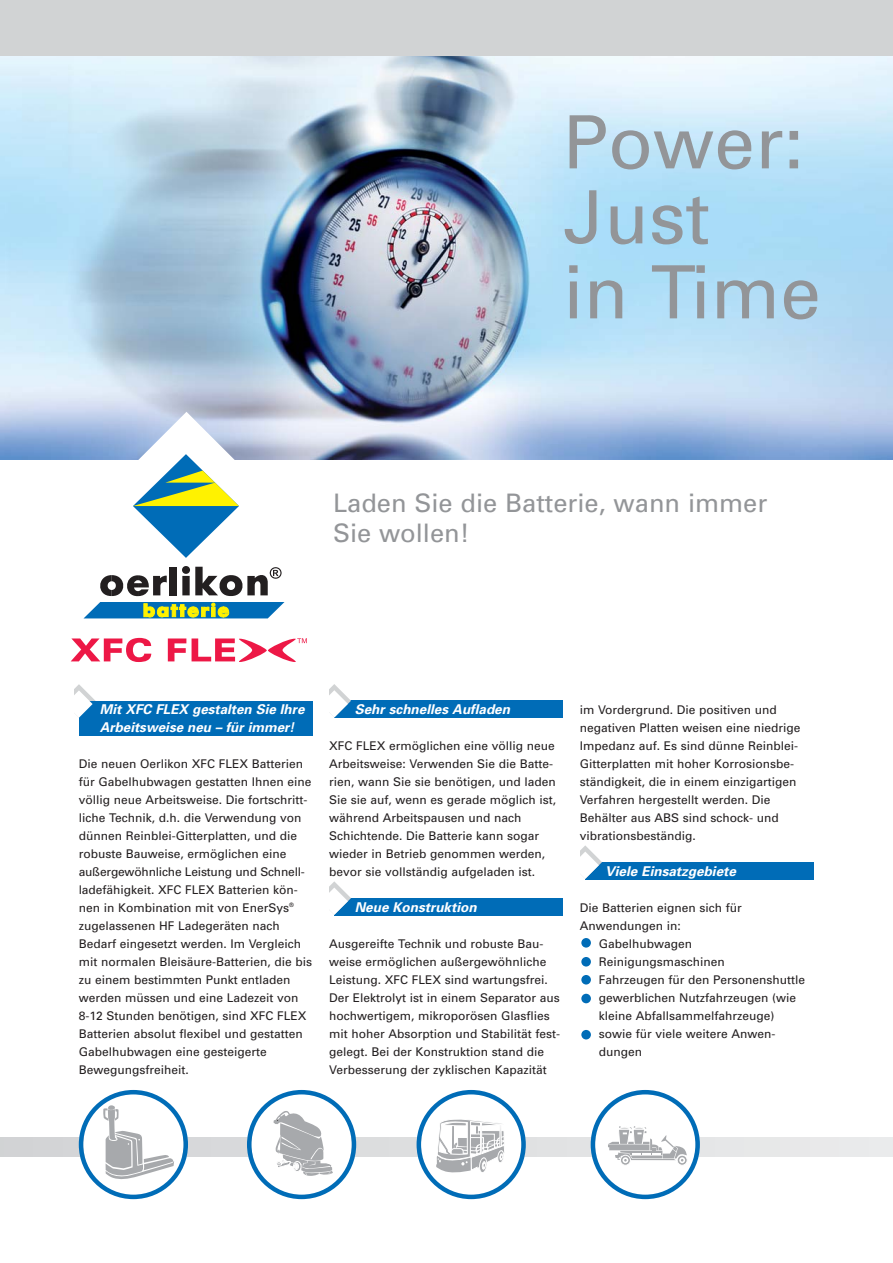
<style>
.page{position:relative;width:893px;height:1263px;background:#fff}
.page>*{position:absolute;margin:0;border:0;box-sizing:border-box;transform-origin:0 0}
.t1{font:73.5px/75px "Univers";color:#939598}
.t2{font:25.5px/30.6px "Univers";color:#939598}
.t3{font:italic 700 13.5px/18px "Univers";color:#fff}
.t4{font:12px/18px "Univers";color:#231f20}
</style>
<div class="page">
<div style="left:0;top:1137px;width:892px;height:20px;background:linear-gradient(to bottom,#dfe0e2,#e0e0e2)"></div>
<img style="left:0;top:55px;width:892px;height:404px">
<svg style="left:247px;top:1090px;width:109px;height:109px"></svg>
<svg style="left:79px;top:1090px;width:109px;height:109px"></svg>
<svg style="left:591px;top:1090px;width:109px;height:109px"></svg>
<svg style="left:417px;top:1090px;width:109px;height:109px"></svg>
<svg style="left:71px;top:638px;width:80px;height:24px"></svg>
<svg style="left:168px;top:638px;width:18px;height:23px"></svg>
<svg style="left:192px;top:638px;width:115px;height:24px"></svg>
<div style="left:581px;top:994px;width:10px;height:9px;background:#006cb7;border-radius:50%"></div>
<div style="left:581px;top:938px;width:10px;height:10px;background:#006cb7;border-radius:50%"></div>
<div style="left:581px;top:1030px;width:10px;height:9px;background:#006cb7;border-radius:50%"></div>
<div style="left:581px;top:957px;width:10px;height:10px;background:#006cb7;border-radius:50%"></div>
<div style="left:581px;top:975px;width:10px;height:10px;background:#006cb7;border-radius:50%"></div>
<div style="left:0;top:0;width:892px;height:55px;background:#d1d3d4"></div>
<svg style="left:133px;top:412px;width:106px;height:146px"></svg>
<div style="left:170px;top:567px;width:7px;height:28px;background:#231f20"></div>
<svg style="left:100px;top:575px;width:67px;height:21px"></svg>
<svg style="left:84px;top:602px;width:200px;height:16px;background:#4b9494"></svg>
<svg style="left:182px;top:566px;width:100px;height:30px"></svg>
<div style="left:79px;top:701px;width:234px;height:35px;background:#006cb7"></div>
<svg style="left:74px;top:684px;width:22px;height:34px"></svg>
<div style="left:335px;top:701px;width:228px;height:17px;background:#006cb7"></div>
<svg style="left:329px;top:684px;width:22px;height:33px"></svg>
<div style="left:335px;top:898px;width:228px;height:17px;background:#006cb7"></div>
<svg style="left:329px;top:881px;width:22px;height:34px"></svg>
<div style="left:585px;top:862px;width:229px;height:17px;background:#006cb7"></div>
<svg style="left:580px;top:845px;width:22px;height:34px"></svg>
<h1 class="t1" style="left:563px;top:111px;width:259px">Power:<br>Just<br>in Time</h1>
<h2 class="t2" style="left:333px;top:489px;width:436px">Laden Sie die Batterie, wann immer<br>Sie wollen!</h2>
<p class="t3" style="left:100px;top:701px;width:209px">Mit XFC FLEX gestalten Sie Ihre<br>Arbeitsweise neu – für immer!</p>
<p class="t4" style="left:79px;top:756px;width:235px">Die neuen Oerlikon XFC FLEX Batterien für Gabelhubwagen gestatten Ihnen eine völlig neue Arbeitsweise. Die fortschritt&shy;liche Technik, d.h. die Verwendung von dünnen Reinblei-Gitterplatten, und die robuste Bauweise, ermöglichen eine außergewöhnliche Leistung und Schnell - ladefähigkeit. XFC FLEX Batterien kön&shy;nen in Kombination mit von EnerSys<sup>® </sup>zugelassenen HF Ladegeräten nach Bedarf eingesetzt werden. Im Vergleich mit normalen Bleisäure-Batterien, die bis zu einem bestimmten Punkt entladen werden müssen und eine Ladezeit von 8-12 Stunden benötigen, sind XFC FLEX Batterien absolut flexibel und gestatten Gabelhubwagen eine gesteigerte Bewegungs freiheit.</p>
<p class="t3" style="left:355px;top:701px;width:159px">Sehr schnelles Aufladen</p>
<p class="t4" style="left:329px;top:738px;width:229px">XFC FLEX ermöglichen eine völlig neue Arbeitsweise: Verwenden Sie die Bat te - rien, wann Sie sie benötigen, und laden Sie sie auf, wenn es gerade möglich ist, während Arbeitspausen und nach Schichtende. Die Batterie kann sogar wieder in Betrieb genommen werden, bevor sie vollständig aufgeladen ist.</p>
<p class="t3" style="left:355px;top:899px;width:126px">Neue Konstruktion</p>
<p class="t4" style="left:329px;top:936px;width:232px">Ausgereifte Technik und robuste Bau - weise ermöglichen außergewöhnliche Leistung. XFC FLEX sind wartungsfrei.<br>Der Elektrolyt ist in einem Separator aus hochwertigem, mikroporösen Glasflies mit hoher Absorption und Stabilität fest&shy;gelegt. Bei der Konstruktion stand die Verbesserung der zyklischen Kapazität</p>
<p class="t4" style="left:580px;top:702px;width:222px">im Vordergrund. Die positiven und negativen Platten weisen eine niedrige Im pe danz auf. Es sind dünne Reinblei-Gitter platten mit hoher Korrosionsbe - ständig keit, die in einem einzigartigen Verfahren hergestellt werden. Die Behälter aus ABS sind schock- und vibrationsbeständig.</p>
<p class="t3" style="left:605px;top:863px;width:135px">Viele Einsatzgebiete</p>
<p class="t4" style="left:580px;top:900px;width:163px">Die Batterien eignen sich für</p>
<p class="t4" style="left:580px;top:918px;width:102px">Anwendungen in:</p>
<p class="t4" style="left:599px;top:936px;width:95px">Gabelhubwagen</p>
<p class="t4" style="left:599px;top:954px;width:127px">Reinigungsmaschinen</p>
<p class="t4" style="left:599px;top:972px;width:208px">Fahrzeugen für den Personenshuttle</p>
<p class="t4" style="left:599px;top:990px;width:199px">gewerblichen Nutzfahrzeugen (wie</p>
<p class="t4" style="left:599px;top:1008px;width:177px">kleine Abfallsammelfahrzeuge)</p>
<p class="t4" style="left:599px;top:1026px;width:178px">sowie für viele weitere Anwen -</p>
<p class="t4" style="left:599px;top:1044px;width:45px">dungen</p>
</div>
